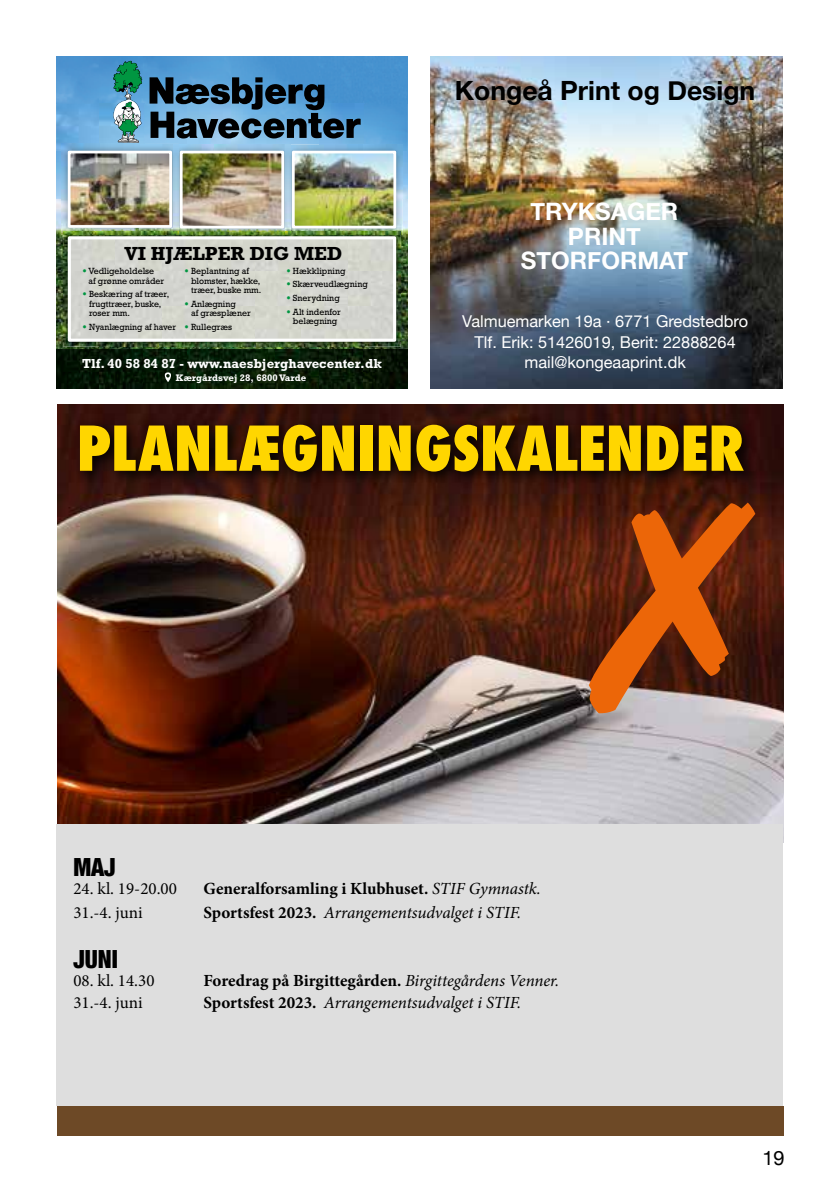
<style>
.page{position:relative;width:840px;height:1191px;background:#fff}
.page>*{position:absolute;margin:0;border:0;box-sizing:border-box;transform-origin:0 0}
.t1{font:800 condensed 60px "Futura";color:#ffd600}
.t2{font:700 26.6px "Helvetica Neue";color:#000}
.t3{font:900 condensed 25px "Helvetica Neue";color:#000;scale:.94 1}
.t4{font:700 24px/24px "Helvetica Neue";color:#fff;text-align:center}
.t5{font:20px "Helvetica Neue";color:#000}
.t6{font:700 19.2px "Rockwell";color:#000}
.t7{font:700 17px "Minion Pro";color:#000}
.t8{font:italic 17px "Minion Pro";letter-spacing:-.005em;color:#000}
.t9{font:17px "Minion Pro";color:#000}
.t10{font:16.4px/20.4px "Helvetica Neue";color:#fff;text-align:center}
.t11{font:700 13.2px "Rockwell";color:#fff}
.t12{font:700 9.6px "Rockwell";color:#fff}
.t13{font:9.2px/9.6px "Rockwell";color:#000;scale:.96 1}
.t14{font:9.2px "Rockwell";color:#000;scale:.94 1}
.s1{font-family:"Gotham HTF";font-weight:900;color:#009641}
.s2{font-weight:400;font-style:italic}
.s3{font-weight:700;font-style:normal}
</style>
<div class="page">
<img style="left:57px;top:404px;width:726px;height:438px">
<div style="left:56px;top:824px;width:726px;height:282px;background:#dedede"></div>
<svg style="left:71px;top:417px;width:687px;height:70px;background:#1f0a06"></svg>
<div style="left:57px;top:1106px;width:726px;height:30px;background:#6d4926"></div>
<img style="left:56px;top:57px;width:351px;height:47px">
<img style="left:56px;top:104px;width:44px;height:47px">
<img style="left:100px;top:104px;width:264px;height:40px">
<img style="left:364px;top:104px;width:43px;height:47px">
<img style="left:56px;top:151px;width:5px;height:48px">
<img style="left:402px;top:151px;width:5px;height:48px">
<img style="left:56px;top:199px;width:7px;height:142px">
<img style="left:400px;top:199px;width:7px;height:142px">
<img style="left:56px;top:341px;width:44px;height:8px">
<img style="left:100px;top:346px;width:264px;height:3px">
<img style="left:364px;top:341px;width:43px;height:8px">
<svg style="left:149px;top:77px;width:211px;height:61px;background:#3a607d"></svg>
<svg style="left:113px;top:61px;width:29px;height:82px;background:#579d95"></svg>
<img style="left:173px;top:144px;width:117px;height:88px">
<img style="left:184px;top:155px;width:96px;height:69px">
<div style="left:180px;top:151px;width:104px;height:77px;border:3px solid #fff"></div>
<img style="left:285px;top:144px;width:117px;height:46px">
<img style="left:290px;top:190px;width:73px;height:42px">
<img style="left:363px;top:190px;width:39px;height:45px">
<img style="left:296px;top:155px;width:96px;height:69px">
<div style="left:292px;top:151px;width:104px;height:77px;border:3px solid #fff"></div>
<img style="left:61px;top:144px;width:118px;height:45px">
<img style="left:61px;top:189px;width:39px;height:46px">
<img style="left:100px;top:189px;width:73px;height:43px">
<img style="left:72px;top:155px;width:96px;height:69px">
<div style="left:68px;top:151px;width:104px;height:77px;border:3px solid #fff"></div>
<img style="left:56px;top:349px;width:351px;height:39px">
<svg style="left:161px;top:372px;width:13px;height:10px"></svg>
<img style="left:63px;top:235px;width:48px;height:37px">
<img style="left:111px;top:235px;width:241px;height:1px">
<img style="left:352px;top:235px;width:48px;height:37px">
<img style="left:63px;top:272px;width:5px;height:37px">
<img style="left:396px;top:272px;width:4px;height:37px">
<img style="left:63px;top:309px;width:48px;height:37px">
<img style="left:111px;top:342px;width:241px;height:4px">
<img style="left:352px;top:309px;width:48px;height:37px">
<img style="left:63px;top:232px;width:337px;height:3px">
<svg style="left:285px;top:232px;width:5px;height:3px"></svg>
<svg style="left:173px;top:232px;width:6px;height:3px"></svg>
<div style="left:72px;top:240px;width:320px;height:98px;background:#d3d4cd"></div>
<div style="left:68px;top:236px;width:328px;height:106px;border:3px solid #fff"></div>
<img style="left:430px;top:57px;width:352px;height:331px">
<svg style="left:588px;top:500px;width:167px;height:213px;background:#5a2c1e"></svg>
<h3 class="t6" style="left:124px;top:242px;width:219px">VI HJÆLPER DIG MED</h3>
<p class="t13" style="left:88px;top:266px;width:80px;text-indent:-6px"><span class="s1">•</span> Vedligeholdelse<br>af grønne områder</p>
<p class="t13" style="left:89px;top:289px;width:85px;text-indent:-7px"><span class="s1">•</span> Beskæring af træer, frugttræer, buske, roser mm.</p>
<p class="t14" style="left:83px;top:321px;width:101px"><span class="s1">•</span> Nyanlægning af haver</p>
<p class="t13" style="left:191px;top:266px;width:75px;text-indent:-7px"><span class="s1">•</span> Beplantning af blomster, hække, træer, buske mm.</p>
<p class="t13" style="left:191px;top:299px;width:64px;text-indent:-7px"><span class="s1">•</span> Anlægning<br>af græsplæner</p>
<p class="t13" style="left:184px;top:322px;width:51px"><span class="s1">•</span> Rullegræs</p>
<p class="t13" style="left:286px;top:266px;width:63px"><span class="s1">•</span> Hækklipning</p>
<p class="t13" style="left:286px;top:279px;width:86px"><span class="s1">•</span> Skærveudlægning</p>
<p class="t13" style="left:286px;top:293px;width:57px"><span class="s1">•</span> Snerydning</p>
<p class="t13" style="left:286px;top:306px;width:58px;text-align:center"><span class="s1">•</span> Alt indenfor belægning</p>
<h3 class="t11" style="left:82px;top:355px;width:301px">Tlf. 40 58 84 87 - www.naesbjerghavecenter.dk</h3>
<p class="t12" style="left:176px;top:372px;width:132px">Kærgårdsvej 28, 6800 Varde</p>
<h2 class="t2" style="left:454px;top:69px;width:302px">Kongeå Print og Design</h2>
<h3 class="t4" style="left:520px;top:200px;width:169px">TRYKSAGER<br>PRINT<br>STORFORMAT</h3>
<h3 class="t10" style="left:462px;top:312px;width:287px">Valmuemarken 19a · 6771 Gredstedbro<br>Tlf. Erik: 51426019, Berit: 22888264 mail@kongeaaprint.dk</h3>
<h1 class="t1" style="left:77px;top:407px;width:669px">PLANLÆGNINGSKALENDER</h1>
<h3 class="t3" style="left:73px;top:846px;width:46px">MAJ</h3>
<h3 class="t9" style="left:73px;top:877px;width:105px">24. kl. 19-20.00</h3>
<h3 class="t7" style="left:203px;top:876px;width:338px">Generalforsamling i Klubhuset. <span class="s2">STIF Gymnastk.</span></h3>
<h3 class="t9" style="left:73px;top:901px;width:71px">31.-4. juni</h3>
<h3 class="t8" style="left:203px;top:901px;width:319px"><span class="s3">Sportsfest 2023.</span> Arrangementsudvalget i STIF.</h3>
<h3 class="t3" style="left:73px;top:938px;width:49px">JUNI</h3>
<h3 class="t9" style="left:73px;top:969px;width:83px">08. kl. 14.30</h3>
<h3 class="t7" style="left:203px;top:968px;width:357px">Foredrag på Birgittegården. <span class="s2">Birgittegårdens Venner.</span></h3>
<h3 class="t9" style="left:73px;top:991px;width:71px">31.-4. juni</h3>
<h3 class="t8" style="left:203px;top:991px;width:319px"><span class="s3">Sportsfest 2023.</span> Arrangementsudvalget i STIF.</h3>
<h3 class="t5" style="left:762px;top:1143px;width:24px">19</h3>
</div>
